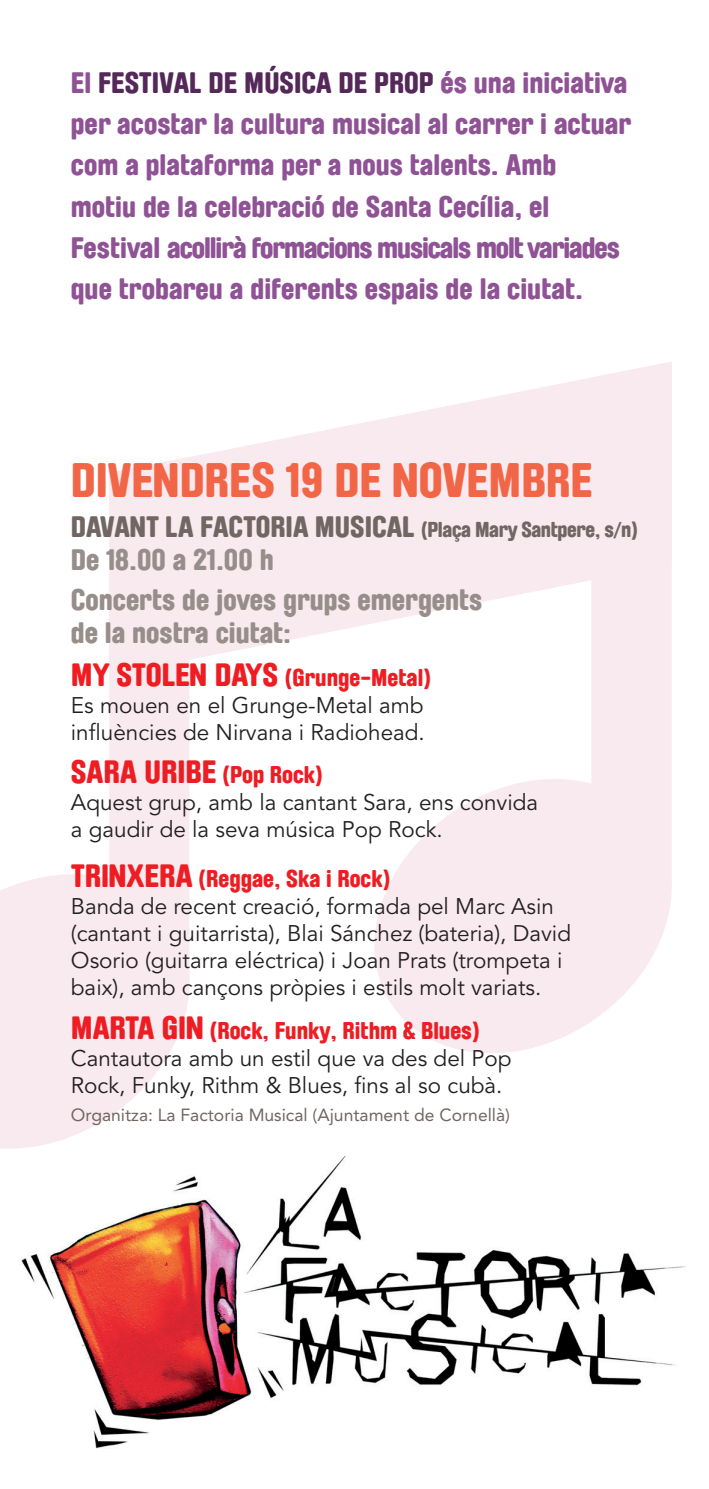
<style>
.page{position:relative;width:709px;height:1489px;background:#fff}
.page>*{position:absolute;margin:0;border:0;box-sizing:border-box;transform-origin:0 0}
.t1{font:45px "Brauer";color:#f26648}
.t2{font:30px "Brauer";color:#ee1d23}
.t3{font:27.5px/41.2px "Brauer";color:#8f5295}
.t4{font:27.5px/33px "Brauer";color:#716662}
.t5{font:27.5px/33px "Brauer";color:#978d8b}
.t6{font:22.5px/27px "Avenir";color:#231f20}
.t7{font:22.5px "Brauer";color:#ee1d23}
.t8{font:17.5px "Avenir";color:#716662}
.s1{color:#542858}
.s2{font-size:20px}
.s3{color:#978d8b}
.s4{font-size:30px}
.s5{font-size:22.5px}
</style>
<div class="page">
<svg style="left:374px;top:779px;width:297px;height:274px;fill:#f8eaee"></svg>
<svg style="left:0;top:874px;width:188px;height:275px;fill:#f8eaee"></svg>
<div style="left:109px;top:684px;width:80px;height:315px;background:#f8eaee"></div>
<svg style="left:109px;top:378px;width:482px;height:306px;fill:#f8eaee"></svg>
<div style="left:591px;top:362px;width:80px;height:541px;background:#f8eaee"></div>
<img style="left:21px;top:1156px;width:665px;height:293px">
<p class="t3" style="left:71px;top:62px;width:562px">El <span class="s1">FESTIVAL DE MÚSICA DE PROP</span> és una iniciativa per acostar la cultura musical al carrer i actuar com a plataforma per a nous talents. Amb<br>motiu de la celebració de Santa Cecília, el Festival acollirà formacions musicals molt variades que trobareu a diferents espais de la ciutat.</p>
<h1 class="t1" style="left:71px;top:452px;width:523px">DIVENDRES 19 DE NOVEMBRE</h1>
<p class="t4" style="left:71px;top:510px;width:568px">DAVANT LA FACTORIA MUSICAL <span class="s2">(Plaça Mary Santpere, s/n)<br></span><span class="s3">De 18.00 a 21.00 h</span></p>
<p class="t5" style="left:71px;top:583px;width:413px">Concerts de joves grups emergents de la nostra ciutat:</p>
<p class="t7" style="left:71px;top:663px;width:362px"><span class="s4">MY STOLEN DAYS</span> (Grunge-Metal)</p>
<p class="t6" style="left:71px;top:692px;width:355px">Es mouen en el Grunge-Metal amb influències de Nirvana i Radiohead.</p>
<h2 class="t2" style="left:71px;top:753px;width:254px">SARA URIBE <span class="s5">(Pop Rock)</span></h2>
<p class="t6" style="left:71px;top:789px;width:469px">Aquest grup, amb la cantant Sara, ens convida a gaudir de la seva música Pop Rock.</p>
<p class="t7" style="left:71px;top:865px;width:321px"><span class="s4">TRINXERA</span> (Reggae, Ska i Rock)</p>
<p class="t6" style="left:71px;top:893px;width:501px">Banda de recent creació, formada pel Marc Asin (cantant i guitarrista), Blai Sánchez (bateria), David Osorio (guitarra eléctrica) i Joan Prats (trompeta i baix), amb cançons pròpies i estils molt variats.</p>
<p class="t7" style="left:71px;top:1016px;width:410px"><span class="s4">MARTA GIN</span> (Rock, Funky, Rithm &amp; Blues)</p>
<p class="t6" style="left:71px;top:1044px;width:442px">Cantautora amb un estil que va des del Pop<br>Rock, Funky, Rithm &amp; Blues, fins al so cubà.</p>
<p class="t8" style="left:71px;top:1104px;width:440px">Organitza: La Factoria Musical (Ajuntament de Cornellà)</p>
</div>
